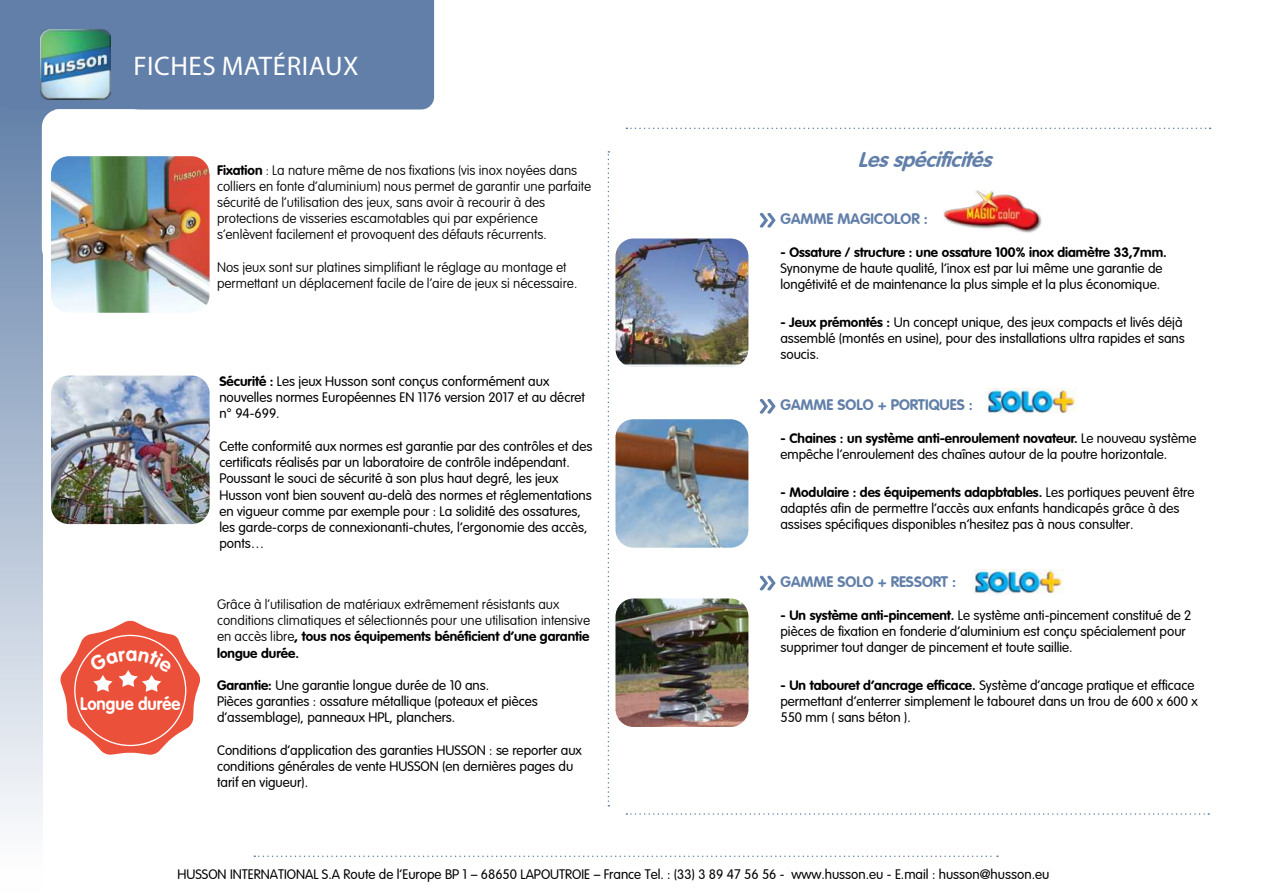
<style>
.page{position:relative;width:1263px;height:893px;background:#fff}
.page>*{position:absolute;margin:0;border:0;box-sizing:border-box;transform-origin:0 0}
.t1{font:27px "Myriad Pro";letter-spacing:.02em;color:#fff}
.t2{font:italic 700 21px "VAG Rounded";color:#617fa8}
.t3{font:700 17.85px "VAG Rounded";color:#fff;scale:.93 1}
.t4{font:700 15px "VAG Rounded";color:#617fa8}
.t5{font:300 13.5px/16.2px "VAG Rounded Light S Si";color:#000}
.t6{font:100 13.5px/16.2px "VAG Rounded";color:#000}
.t7{font:700 13.5px "VAG Rounded";color:#000}
.s1{font-weight:700}
.s2{font-family:"VAG Rounded";font-weight:700}
.s3{font-family:"VAG Rounded Light S Si";font-weight:300}
</style>
<div class="page">
<img style="left:943px;top:190px;width:99px;height:43px">
<div style="left:0;top:0;width:434px;height:109px;background:#617fa8"></div>
<svg style="left:608px;top:151px;width:1px;height:655px"></svg>
<div style="left:0;top:64px;width:54px;height:96px;background:#617fa8"></div>
<div style="left:0;top:129px;width:42px;height:764px;background:linear-gradient(to bottom,#6885ac,#fff)"></div>
<div style="left:42px;top:109px;width:109px;height:157px;background:#fff;border-radius:18px"></div>
<img style="left:41px;top:30px;width:70px;height:69px">
<svg style="left:254px;top:855px;width:744px;height:2px"></svg>
<img style="left:51px;top:376px;width:159px;height:148px">
<img style="left:985px;top:389px;width:91px;height:25px">
<svg style="left:626px;top:813px;width:583px;height:2px"></svg>
<svg style="left:626px;top:128px;width:584px;height:1px"></svg>
<svg style="left:760px;top:213px;width:16px;height:15px"></svg>
<svg style="left:760px;top:399px;width:16px;height:15px"></svg>
<svg style="left:760px;top:576px;width:16px;height:14px"></svg>
<img style="left:51px;top:156px;width:159px;height:157px">
<img style="left:972px;top:569px;width:91px;height:25px">
<img style="left:615px;top:419px;width:133px;height:129px">
<img style="left:615px;top:598px;width:133px;height:129px">
<img style="left:615px;top:238px;width:133px;height:129px">
<svg style="left:60px;top:620px;width:141px;height:135px"></svg>
<h1 class="t1" style="left:133px;top:49px;width:226px">FICHES MATÉRIAUX</h1>
<p class="t6" style="left:217px;top:163px;width:376px"><span class="s1">Fixation</span> : La nature même de nos fixations (vis inox noyées dans colliers en fonte d’aluminium) nous permet de garantir une parfaite sécurité de l’utilisation des jeux, sans avoir à recourir à des protections de visseries escamotables qui par expérience s’enlèvent facilement et provoquent des défauts récurrents.</p>
<p class="t6" style="left:217px;top:260px;width:362px">Nos jeux sont sur platines simplifiant le réglage au montage et permettant un déplacement facile de l’aire de jeux si nécessaire.</p>
<h3 class="t3" style="left:80px;top:697px;width:109px">Longue durée</h3>
<p class="t5" style="left:219px;top:374px;width:367px"><span class="s2">Sécurité :</span> Les jeux Husson sont conçus conformément aux nouvelles normes Européennes EN 1176 version 2017 et au décret n° 94-699.</p>
<p class="t5" style="left:219px;top:439px;width:374px">Cette conformité aux normes est garantie par des contrôles et des certificats réalisés par un laboratoire de contrôle indépendant.<br>Poussant le souci de sécurité à son plus haut degré, les jeux Husson vont bien souvent au-delà des normes et réglementations en vigueur comme par exemple pour : La solidité des ossatures, les garde-corps de connexionanti-chutes, l’ergonomie des accès, ponts…</p>
<p class="t6" style="left:217px;top:597px;width:374px">Grâce à l’utilisation de matériaux extrêmement résistants aux conditions climatiques et sélectionnés pour une utilisation intensive en accès libre<span class="s1">, tous nos équipements bénéficient d’une garantie longue durée.</span></p>
<p class="t5" style="left:217px;top:678px;width:322px"><span class="s2">Garantie:</span> Une garantie longue durée de 10 ans.<br>Pièces garanties : ossature métallique (poteaux et pièces d’assemblage), panneaux HPL, planchers.</p>
<p class="t5" style="left:217px;top:743px;width:366px">Conditions d’application des garanties HUSSON : se reporter aux conditions générales de vente HUSSON (en dernières pages du tarif en vigueur).</p>
<h2 class="t2" style="left:858px;top:151px;width:141px">Lesspécificités</h2>
<p class="t4" style="left:780px;top:213px;width:149px">GAMME MAGICOLOR :</p>
<p class="t7" style="left:780px;top:246px;width:388px">- Ossature / structure : une ossature 100% inox diamètre 33,7mm.</p>
<p class="t5" style="left:780px;top:261px;width:384px">Synonyme de haute qualité, l’inox est par lui même une garantie de longétivité et de maintenance la plus simple et la plus économique.</p>
<p class="t5" style="left:780px;top:315px;width:406px"><span class="s2">- Jeux prémontés :</span> Un concept unique, des jeux compacts et livés déjà assemblé (montés en usine), pour des installations ultra rapides et sans soucis.</p>
<p class="t4" style="left:780px;top:399px;width:194px">GAMME SOLO + PORTIQUES :</p>
<p class="t7" style="left:780px;top:432px;width:417px">- Chaines : un système anti-enroulement novateur. <span class="s3">Le nouveau système</span></p>
<p class="t5" style="left:780px;top:447px;width:388px">empêche l’enroulement des chaînes autour de la poutre horizontale.</p>
<p class="t7" style="left:780px;top:486px;width:416px">- Modulaire : des équipements adapbtables. <span class="s3">Les portiques peuvent être</span></p>
<p class="t5" style="left:780px;top:501px;width:400px">adaptés afin de permettre l’accès aux enfants handicapés grâce à des assises spécifiques disponibles n’hesitez pas à nous consulter.</p>
<p class="t4" style="left:780px;top:576px;width:177px">GAMME SOLO + RESSORT :</p>
<p class="t5" style="left:780px;top:608px;width:412px"><span class="s2">- Un système anti-pincement.</span> Le système anti-pincement constitué de 2 pièces de fixation en fonderie d’aluminium est conçu spécialement pour supprimer tout danger de pincement et toute saillie.</p>
<p class="t5" style="left:780px;top:678px;width:419px"><span class="s2">- Un tabouret d’ancrage efficace.</span> Système d’ancage pratique et efficace permettant d’enterrer simplement le tabouret dans un trou de 600 x 600 x<br>550 mm ( sans béton ).</p>
<p class="t5" style="left:177px;top:867px;width:873px">HUSSON INTERNATIONAL S.A Route de l’Europe BP 1 – 68650 LAPOUTROIE – France Tel. : (33) 3 89 47 56 56 - www.husson.eu - E.mail : husson@husson.eu</p>
</div>
